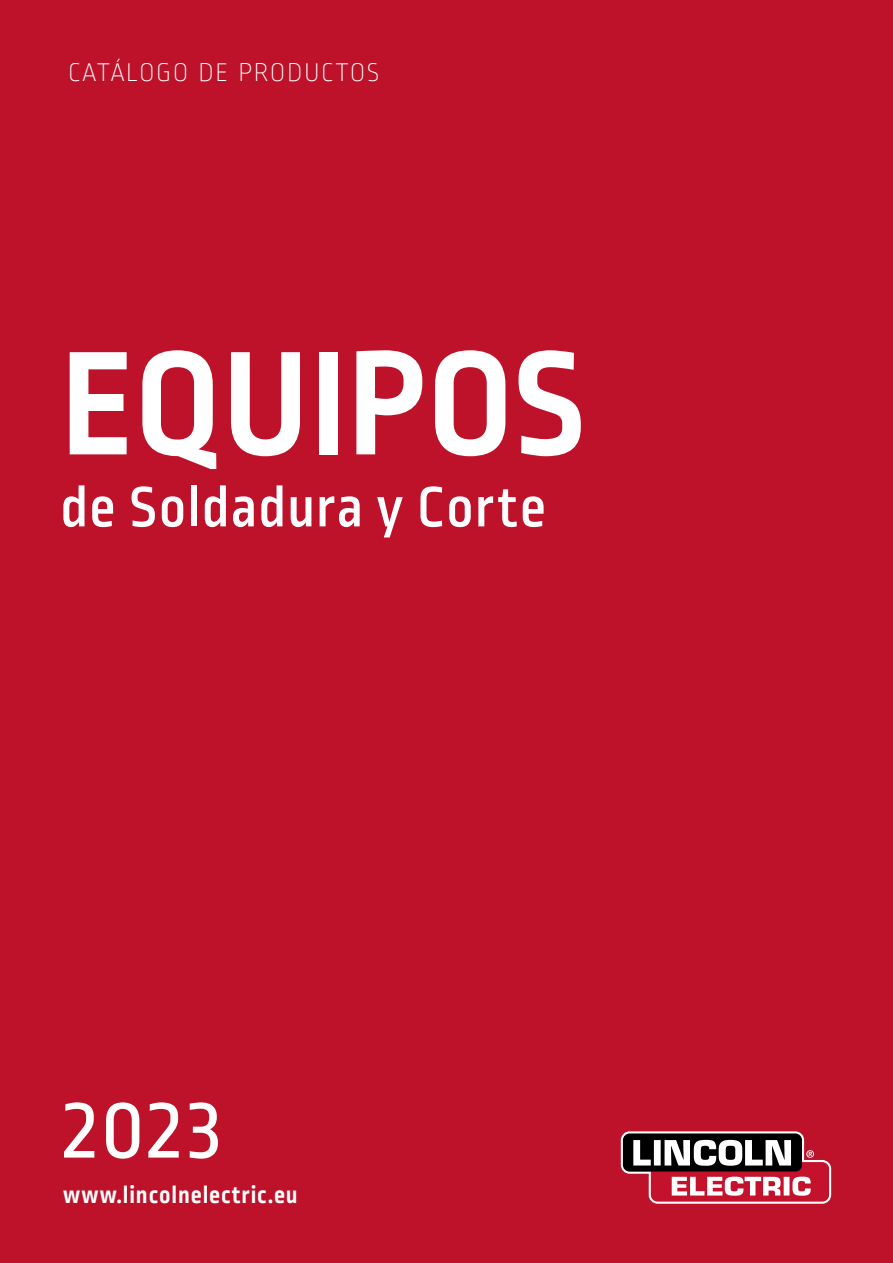
<style>
.page{position:relative;width:893px;height:1263px;background:#bd122a}
.page>*{position:absolute;margin:0;border:0;box-sizing:border-box;transform-origin:0 0}
.t1{font:700 156px "Ropa Sans Pro";letter-spacing:.01em;color:#fff}
.t2{font:90px "Ropa Sans PTT";color:#fff}
.t3{font:500 60px "Ropa Sans PTT";letter-spacing:.015em;color:#fff}
.t4{font:200 27px "Ropa Sans Pro";letter-spacing:.055em;color:#fff}
.t5{font:700 25.5px "Ropa Sans Pro";letter-spacing:.035em;color:#fff}
</style>
<div class="page">
<svg style="left:621px;top:1131px;width:210px;height:73px"></svg>
<p class="t4" style="left:68px;top:58px;width:312px">CATÁLOGO DE PRODUCTOS</p>
<h1 class="t1" style="left:61px;top:315px;width:526px">EQUIPOS</h1>
<h3 class="t3" style="left:60px;top:474px;width:487px">de Soldadura y Corte</h3>
<h2 class="t2" style="left:63px;top:1080px;width:160px">2023</h2>
<p class="t5" style="left:63px;top:1180px;width:236px">www.lincolnelectric.eu</p>
</div>
